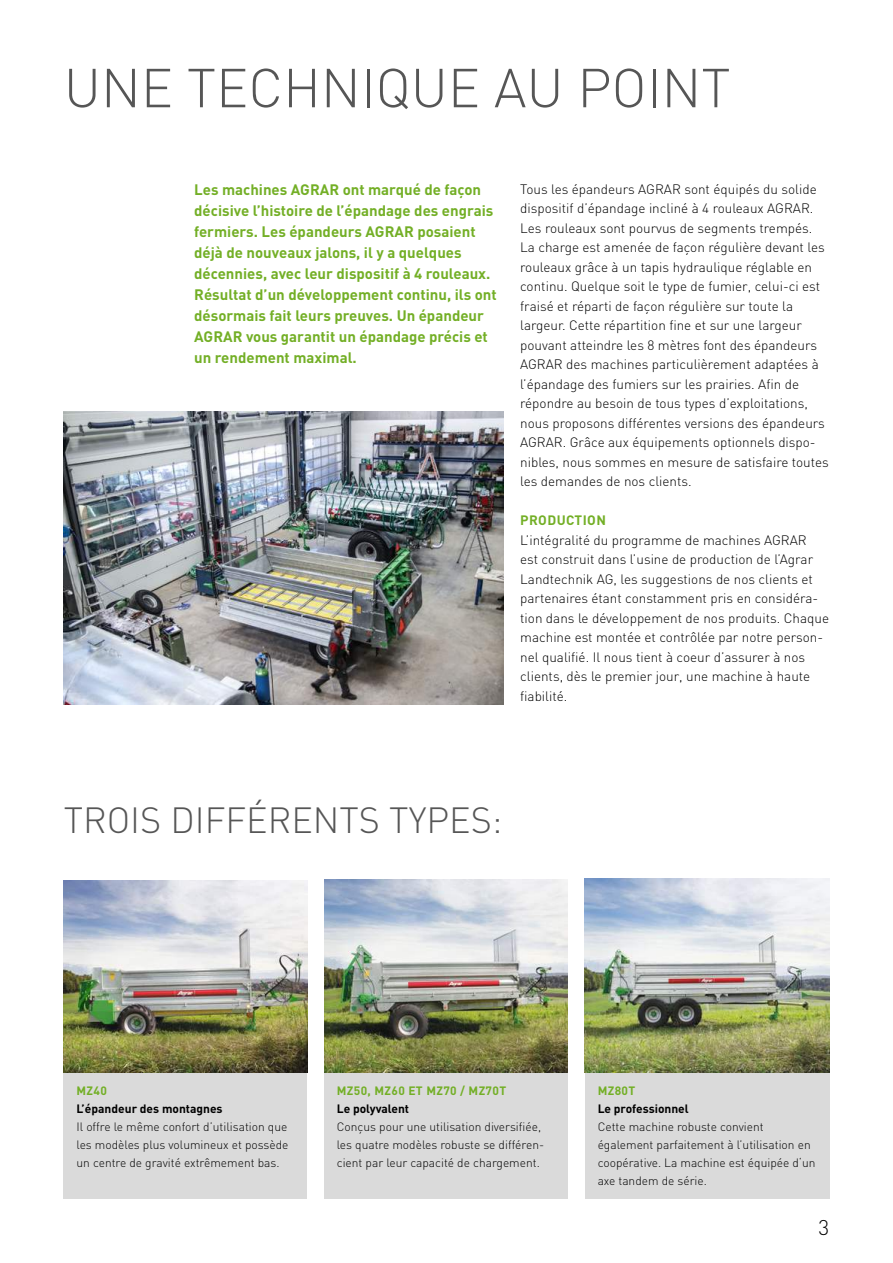
<style>
.page{position:relative;width:893px;height:1263px;background:#fff}
.page>*{position:absolute;margin:0;border:0;box-sizing:border-box;transform-origin:0 0}
.t1{font:300 54px "DIN";color:#565656}
.t2{font:300 36px "DIN";color:#565656}
.t3{font:300 21px "DIN";color:#000}
.t4{font:700 15px/21px "DIN";color:#73af26}
.t5{font:300 13.5px/19.5px "DIN";color:#000}
.t6{font:700 13.5px "DIN";letter-spacing:.03em;color:#73af26}
.t7{font:300 12px/18px "DIN";color:#000}
.t8{font:700 12px "DIN";color:#000}
.t9{font:700 12px "DIN";letter-spacing:.03em;color:#73af26}
</style>
<div class="page">
<img style="left:64px;top:411px;width:439px;height:293px">
<div style="left:64px;top:1072px;width:243px;height:127px;background:#dadada"></div>
<div style="left:324px;top:1072px;width:244px;height:127px;background:#dadada"></div>
<div style="left:585px;top:1072px;width:244px;height:127px;background:#dadada"></div>
<img style="left:64px;top:880px;width:243px;height:192px">
<img style="left:585px;top:878px;width:244px;height:194px">
<img style="left:324px;top:879px;width:244px;height:193px">
<h1 class="t1" style="left:64px;top:55px;width:668px">UNE TECHNIQUE AU POINT</h1>
<p class="t4" style="left:194px;top:179px;width:304px">Les machines AGRAR ont marqué de façon décisive l’histoire de l’épandage des engrais fermiers. Les épandeurs AGRAR posaient déjà de nouveaux jalons, il y a quelques décennies, avec leur dispositif à 4 rouleaux.<br>Résultat d’un développement continu, ils ont désormais fait leurs preuves. Un épandeur AGRAR vous garantit un épandage précis et un rendement maximal.</p>
<p class="t5" style="left:520px;top:179px;width:310px">Tous les épandeurs AGRAR sont équipés du solide dispositif d’épandage incliné à 4 rouleaux AGRAR.<br>Les rouleaux sont pourvus de segments trempés.<br>La charge est amenée de façon régulière devant les rouleaux grâce à un tapis hydraulique réglable en continu. Quelque soit le type de fumier, celui-ci est fraisé et réparti de façon régulière sur toute la largeur. Cette répartition fine et sur une largeur pouvant atteindre les 8 mètres font des épandeurs AGRAR des machines particulièrement adaptées à l’épandage des fumiers sur les prairies. Afin de répondre au besoin de tous types d’exploitations, nous proposons différentes versions des épandeurs AGRAR. Grâce aux équipements optionnels dispo&shy;nibles, nous sommes en mesure de satisfaire toutes les demandes de nos clients.</p>
<p class="t6" style="left:520px;top:511px;width:87px">PRODUCTION</p>
<p class="t5" style="left:520px;top:530px;width:310px">L’intégralité du programme de machines AGRAR<br>est construit dans l’usine de production de l’Agrar Landtechnik AG, les suggestions de nos clients et partenaires étant constamment pris en considéra&shy;tion dans le développement de nos produits. Chaque machine est montée et contrôlée par notre person&shy;nel qualifié. Il nous tient à coeur d’assurer à nos clients, dès le premier jour, une machine à haute fiabilité.</p>
<h2 class="t2" style="left:64px;top:798px;width:440px">TROIS DIFFÉRENTS TYPES:</h2>
<p class="t9" style="left:77px;top:1083px;width:32px">MZ40</p>
<p class="t8" style="left:77px;top:1101px;width:148px">L’épandeur des montagnes</p>
<p class="t7" style="left:77px;top:1118px;width:213px;text-align:justify">Il offre le même confort d’utilisation que les modèles plus volumineux et possède un centre de gravité extrêmement bas.</p>
<p class="t9" style="left:337px;top:1083px;width:171px">MZ50, MZ60 ET MZ70 / MZ70T</p>
<p class="t8" style="left:337px;top:1101px;width:74px">Le polyvalent</p>
<p class="t7" style="left:337px;top:1118px;width:209px">Conçus pour une utilisation diversifiée, les quatre modèles robuste se différen&shy;cient par leur capacité de chargement.</p>
<p class="t9" style="left:598px;top:1083px;width:39px">MZ80T</p>
<p class="t8" style="left:598px;top:1101px;width:93px">Le professionnel</p>
<p class="t7" style="left:598px;top:1118px;width:219px">Cette machine robuste convient également parfaitement à l’utilisation en coopérative. La machine est équipée d‘un axe tandem de série.</p>
<h3 class="t3" style="left:818px;top:1215px;width:12px">3</h3>
</div>
